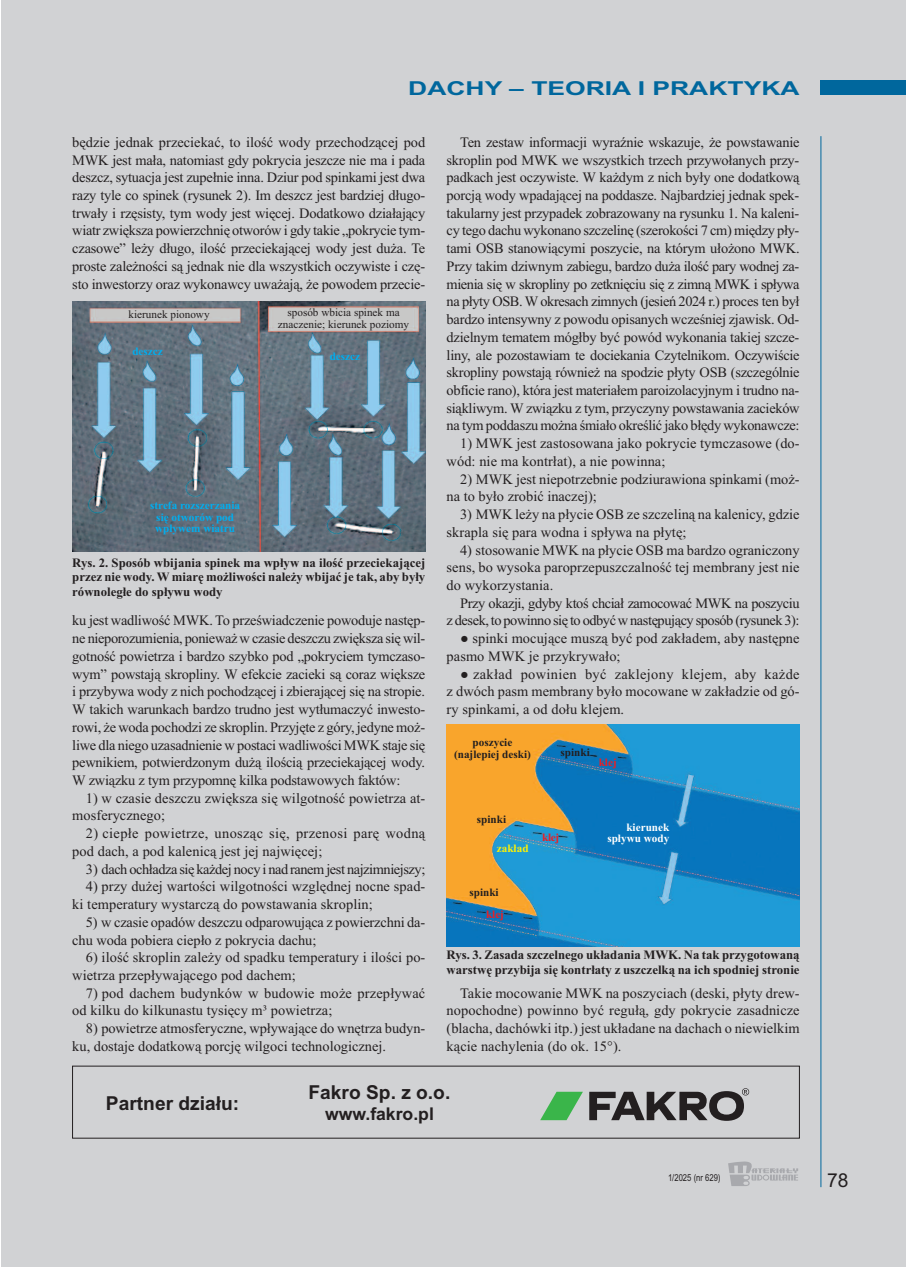
<style>
.page{position:relative;width:906px;height:1268px;background:#fff}
.page>*{position:absolute;margin:0;border:0;box-sizing:border-box;transform-origin:0 0}
.t1{font:700 19.2px "Arial";color:#231f20}
.t2{font:700 19.2px "Arial";color:#00679d;scale:1.38 1}
.t3{font:19.2px "Arial";color:#231f20}
.t4{font:700 17.55px "Arial";color:#231f20}
.t5{font:14.4px/17.7px "Times New Roman";letter-spacing:.005em;color:#231f20}
.t6{font:14.4px/17.7px "Times New Roman";letter-spacing:-.03em;color:#231f20;text-align:right}
.t7{font:14.4px/17.7px "Times New Roman";letter-spacing:.025em;color:#231f20}
.t8{font:700 12.75px/14.4px "Times New Roman";color:#231f20;text-align:justify}
.t9{font:11.25px/11.2px "Times New Roman";color:#231f20;text-align:center}
.t10{font:700 11.25px/11.2px "Times New Roman";color:#00aeef;text-align:center}
.t11{font:700 11.25px/11.2px "Times New Roman";color:#231f20;text-align:center}
.t12{font:700 11.25px/11.2px "Times New Roman";color:#fff;text-align:right}
.t13{font:700 11.25px "Times New Roman";color:#ee1d23}
.t14{font:700 11.25px "Times New Roman";color:#fff101}
.t15{font:9.6px "Arial";color:#231f20;scale:.8 1}
</style>
<div class="page">
<div style="left:1px;top:0;width:905px;height:1266px;background:#d1d2d4"></div>
<div style="left:821px;top:81px;width:85px;height:14px;background:#00679d"></div>
<hr style="left:820px;top:136px;width:1px;height:1050px;background:#00679d">
<svg style="left:728px;top:1161px;width:70px;height:24px"></svg>
<img style="left:72px;top:301px;width:353px;height:250px">
<svg style="left:589px;top:1088px;width:160px;height:32px"></svg>
<svg style="left:541px;top:1091px;width:42px;height:28px"></svg>
<img style="left:446px;top:724px;width:353px;height:222px">
<h1 class="t2" style="left:408px;top:77px;width:285px">DACHY – TEORIA I PRAKTYKA</h1>
<p class="t5" style="left:72px;top:133px;width:354px;text-align:justify">będzie jednak przeciekać, to ilość wody przechodzącej pod MWK jest mała, natomiast gdy pokrycia jeszcze nie ma i pada deszcz, sytuacja jest zupełnie inna. Dziur pod spinkami jest dwa razy tyle co spinek (rysunek 2). Im deszcz jest bardziej długo&shy;trwały i rzęsisty, tym wody jest więcej. Dodatkowo działający wiatr zwiększa powierzchnię otworów i gdy takie „pokrycie tym&shy;czasowe” leży długo, ilość przeciekającej wody jest duża. Te proste zależności są jednak nie dla wszystkich oczywiste i czę&shy;sto inwestorzy oraz wykonawcy uważają, że powodem przecie-</p>
<p class="t9" style="left:128px;top:309px;width:83px">kierunek pionowy</p>
<p class="t10" style="left:132px;top:345px;width:32px">deszcz</p>
<p class="t9" style="left:278px;top:307px;width:133px">sposób wbicia spinek ma znaczenie; kierunek poziomy</p>
<p class="t10" style="left:330px;top:350px;width:32px">deszcz</p>
<p class="t10" style="left:150px;top:500px;width:92px">strefa rozszerzania się otworów pod wpływem wiatru</p>
<p class="t8" style="left:72px;top:555px;width:354px">Rys. 2. Sposób wbijania spinek ma wpływ na ilość przeciekającej przez nie wody. W miarę możliwości należy wbijać je tak, aby były równoległe do spływu wody</p>
<p class="t5" style="left:72px;top:611px;width:354px;text-align:justify">ku jest wadliwość MWK. To przeświadczenie powoduje następ&shy;ne nieporozumienia, ponieważ w czasie deszczu zwiększa się wil&shy;gotność powietrza i bardzo szybko pod „pokryciem tymczaso&shy;wym” powstają skropliny. W efekcie zacieki są coraz większe i przybywa wody z nich pochodzącej i zbierającej się na stropie.<br>W takich warunkach bardzo trudno jest wytłumaczyć inwesto&shy;rowi, że woda pochodzi ze skroplin. Przyjęte z góry, jedyne moż&shy;liwe dla niego uzasadnienie w postaci wadliwości MWK staje się pewnikiem, potwierdzonym dużą ilością przeciekającej wody.<br>W związku z tym przypomnę kilka podstawowych faktów:</p>
<p class="t5" style="left:72px;top:788px;width:354px;text-indent:14px">1) w czasie deszczu zwiększa się wilgotność powietrza at&shy;mosferycznego;</p>
<p class="t7" style="left:72px;top:824px;width:354px;text-indent:13px">2) ciepłe powietrze, unosząc się, przenosi parę wodną pod dach, a pod kalenicą jest jej najwięcej;</p>
<p class="t6" style="left:86px;top:859px;width:341px">3) dach ochładza się każdej nocy i nad ranem jest najzimniejszy;</p>
<p class="t5" style="left:72px;top:877px;width:354px;text-indent:13px">4) przy dużej wartości wilgotności względnej nocne spad&shy;ki temperatury wystarczą do powstawania skroplin;</p>
<p class="t5" style="left:72px;top:912px;width:354px;text-indent:14px">5) w czasie opadów deszczu odparowująca z powierzchni da&shy;chu woda pobiera ciepło z pokrycia dachu;</p>
<p class="t5" style="left:72px;top:948px;width:354px;text-indent:14px">6) ilość skroplin zależy od spadku temperatury i ilości po&shy;wietrza przepływającego pod dachem;</p>
<p class="t5" style="left:72px;top:983px;width:354px;text-indent:14px">7) pod dachem budynków w budowie może przepływać od kilku do kilkunastu tysięcy m³ powietrza;</p>
<p class="t5" style="left:72px;top:1019px;width:354px;text-indent:14px">8) powietrze atmosferyczne, wpływające do wnętrza budyn&shy;ku, dostaje dodatkową porcję wilgoci technologicznej.</p>
<p class="t5" style="left:446px;top:133px;width:354px;text-align:justify;text-indent:14px">Ten zestaw informacji wyraźnie wskazuje, że powstawanie skroplin pod MWK we wszystkich trzech przywołanych przy&shy;padkach jest oczywiste. W każdym z nich były one dodatkową porcją wody wpadającej na poddasze. Najbardziej jednak spek&shy;takularny jest przypadek zobrazowany na rysunku 1. Na kaleni&shy;cy tego dachu wykonano szczelinę (szerokości 7 cm) między pły&shy;tami OSB stanowiącymi poszycie, na którym ułożono MWK.<br>Przy takim dziwnym zabiegu, bardzo duża ilość pary wodnej za&shy;mienia się w skropliny po zetknięciu się z zimną MWK i spływa na płyty OSB. W okresach zimnych (jesień 2024 r.) proces ten był bardzo intensywny z powodu opisanych wcześniej zjawisk. Od&shy;dzielnym tematem mógłby być powód wykonania takiej szcze&shy;liny, ale pozostawiam te dociekania Czytelnikom. Oczywiście skropliny powstają również na spodzie płyty OSB (szczególnie obficie rano), która jest materiałem paroizolacyjnym i trudno na&shy;siąkliwym. W związku z tym, przyczyny powstawania zacieków na tym poddaszu można śmiało określić jako błędy wykonawcze:</p>
<p class="t5" style="left:446px;top:434px;width:354px;text-indent:14px">1) MWK jest zastosowana jako pokrycie tymczasowe (do&shy;wód: nie ma kontrłat), a nie powinna;</p>
<p class="t5" style="left:446px;top:469px;width:354px;text-indent:14px">2) MWK jest niepotrzebnie podziurawiona spinkami (moż&shy;na to było zrobić inaczej);</p>
<p class="t5" style="left:446px;top:505px;width:354px;text-indent:14px">3) MWK leży na płycie OSB ze szczeliną na kalenicy, gdzie skrapla się para wodna i spływa na płytę;</p>
<p class="t5" style="left:446px;top:540px;width:354px;text-align:justify;text-indent:14px">4) stosowanie MWK na płycie OSB ma bardzo ograniczony sens, bo wysoka paroprzepuszczalność tej membrany jest nie do wykorzystania.</p>
<p class="t6" style="left:446px;top:593px;width:354px">Przy okazji, gdyby ktoś chciał zamocować MWK na poszyciu<br>z desek, to powinno się to odbyć w następujący sposób (rysunek 3):</p>
<p class="t5" style="left:446px;top:629px;width:354px;text-indent:14px">● spinki mocujące muszą być pod zakładem, aby następne pasmo MWK je przykrywało;</p>
<p class="t5" style="left:446px;top:664px;width:354px;text-align:justify;text-indent:14px">● zakład powinien być zaklejony klejem, aby każde z dwóch pasm membrany było mocowane w zakładzie od gó&shy;ry spinkami, a od dołu klejem.</p>
<p class="t11" style="left:454px;top:736px;width:78px">poszycie (najlepiej deski)</p>
<p class="t11" style="left:560px;top:746px;width:31px">spinki</p>
<p class="t13" style="left:599px;top:755px;width:20px">klej</p>
<p class="t11" style="left:477px;top:813px;width:31px">spinki</p>
<p class="t14" style="left:497px;top:841px;width:33px">zakład</p>
<p class="t13" style="left:542px;top:829px;width:19px">klej</p>
<p class="t11" style="left:469px;top:886px;width:31px">spinki</p>
<p class="t13" style="left:486px;top:907px;width:20px">klej</p>
<p class="t12" style="left:607px;top:821px;width:63px">kierunek spływu wody</p>
<p class="t8" style="left:446px;top:947px;width:354px">Rys. 3. Zasada szczelnego układania MWK. Na tak przygotowaną warstwę przybija się kontrłaty z uszczelką na ich spodniej stronie</p>
<p class="t5" style="left:446px;top:983px;width:354px;text-align:justify;text-indent:14px">Takie mocowanie MWK na poszyciach (deski, płyty drew&shy;nopochodne) powinno być regułą, gdy pokrycie zasadnicze (blacha, dachówki itp.) jest układane na dachach o niewielkim kącie nachylenia (do ok. 15°).</p>
<h1 class="t1" style="left:106px;top:1091px;width:135px">Partner działu:</h1>
<h1 class="t1" style="left:308px;top:1081px;width:143px">Fakro Sp. z o.o.</h1>
<p class="t4" style="left:325px;top:1103px;width:110px">www.fakro.pl</p>
<p class="t15" style="left:668px;top:1171px;width:67px">1/2025 (nr 629)</p>
<h1 class="t3" style="left:827px;top:1168px;width:23px">78</h1>
</div>
